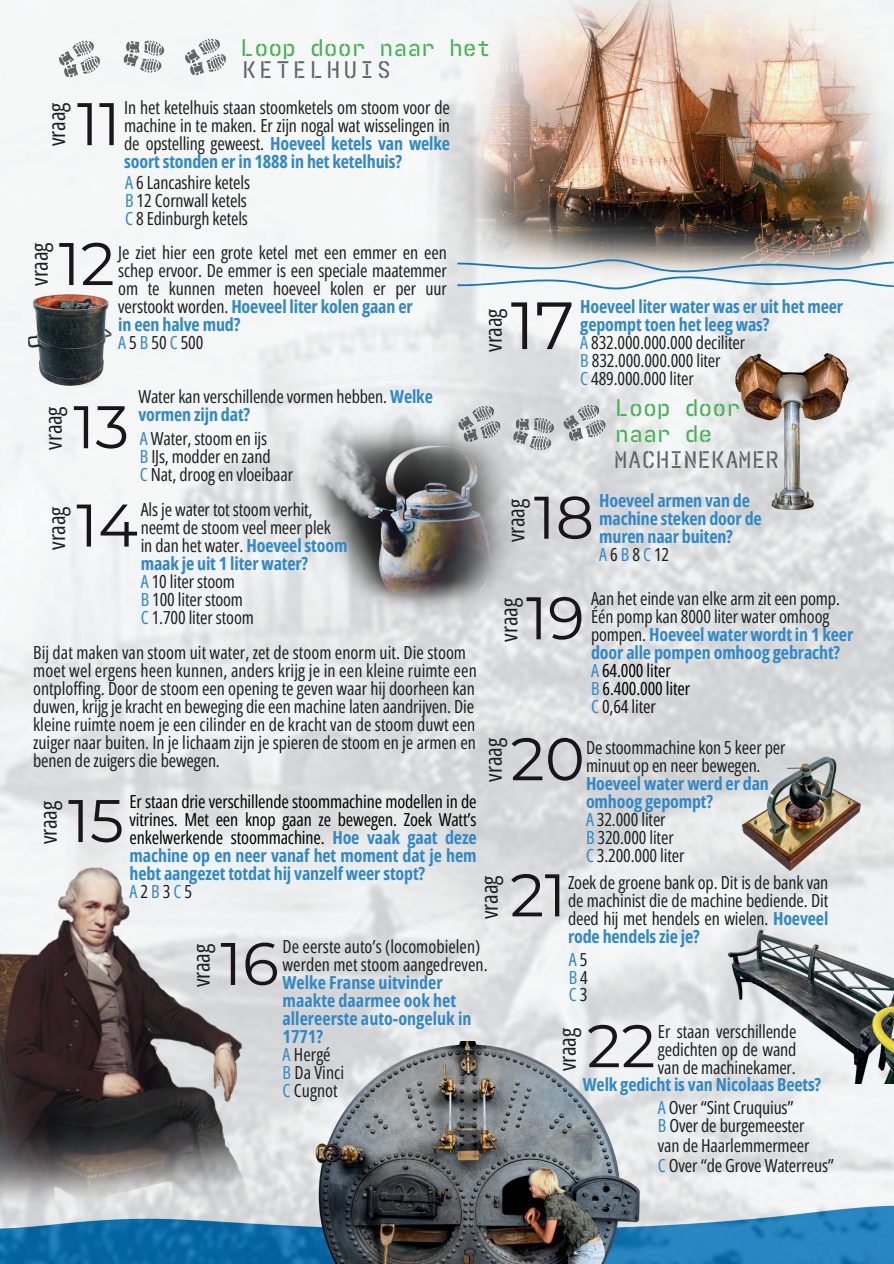
<style>
.page{position:relative;width:894px;height:1264px;background:#fff}
.page>*{position:absolute;margin:0;border:0;box-sizing:border-box;transform-origin:0 0}
.t1{font:66.6px "Montserrat";color:#19151b}
.t2{font:60px/98.2px "Montserrat";letter-spacing:.005em;color:#19151b}
.t3{font:26.25px/25.8px "Cruquius Regulair";color:#45b155}
.t4{font:26.25px "Cruquius Regulair";color:#626365}
.t5{font:26.25px "Cruquius Regulair";letter-spacing:.11em;color:#626365}
.t6{font:23.55px "Open Sans Condensed";letter-spacing:-.01em;color:#1e1e21}
.t7{font:18px/18px "Open Sans Condensed";letter-spacing:-.01em;color:#1e1e21}
.t8{font:18px/18px "Open Sans Condensed";letter-spacing:-.01em;color:#000}
.t9{font:700 18px/18px "Open Sans Condensed";letter-spacing:-.01em;color:#3188c7}
.t10{font:18px/17.4px "Open Sans Condensed";color:#3188c7;text-align:justify}
.s1{font-weight:700;color:#3188c7}
.s2{color:#3188c7}
.s3{color:#1e1e21}
.s4{font-weight:400}
.s5{font-weight:400;color:#1e1e21}
.s6{color:#000}
.s7{color:#19151b}
</style>
<div class="page">
<img style="left:0;top:0;width:893px;height:1263px">
<img style="left:451px;top:398px;width:161px;height:59px">
<img style="left:0;top:864px;width:254px;height:342px">
<img style="left:727px;top:926px;width:166px;height:157px">
<img style="left:28px;top:291px;width:87px;height:98px">
<img style="left:427px;top:0;width:466px;height:280px">
<img style="left:51px;top:34px;width:56px;height:51px">
<img style="left:116px;top:33px;width:55px;height:46px">
<img style="left:178px;top:31px;width:56px;height:51px">
<svg style="left:457px;top:259px;width:436px;height:30px"></svg>
<img style="left:246px;top:412px;width:270px;height:202px">
<img style="left:711px;top:744px;width:170px;height:130px">
<img style="left:728px;top:351px;width:123px;height:159px">
<img style="left:307px;top:1041px;width:338px;height:222px">
<h3 class="t3" style="left:240px;top:33px;width:251px">Loop door naar het</h3>
<h3 class="t5" style="left:242px;top:52px;width:150px">KETELHUIS</h3>
<p class="t7" style="left:124px;top:98px;width:327px;text-align:justify">In het ketelhuis staan stoomketels om stoom voor de machine in te maken. Er zijn nogal wat wisselingen in de opstelling geweest. <span class="s1">Hoeveel ketels van welke soort stonden er in 1888 in het ketelhuis?</span></p>
<p class="t7" style="left:125px;top:173px;width:127px"><span class="s2">A</span> 6 Lancashire ketels<br><span class="s2">B</span> 12 Cornwall ketels<br><span class="s2">C</span> 8 Edinburgh ketels</p>
<p class="t7" style="left:118px;top:243px;width:330px">Je ziet hier een grote ketel met een emmer en een schep ervoor. De emmer is een speciale maatemmer om te kunnen meten hoeveel kolen er per uur verstookt worden. <span class="s1">Hoeveel liter kolen gaan er<br>in een halve mud?<br></span><span class="s2">A</span> 5 <span class="s2">B</span> 50 <span class="s2">C</span> 500</p>
<p class="t7" style="left:138px;top:387px;width:296px">Water kan verschillende vormen hebben. <span class="s1">Welke vormen zijn dat?</span></p>
<p class="t7" style="left:140px;top:428px;width:155px"><span class="s2">A</span> Water, stoom en ijs<br><span class="s2">B</span> IJs, modder en zand<br><span class="s2">C</span> Nat, droog en vloeibaar</p>
<p class="t7" style="left:141px;top:500px;width:208px">Als je water tot stoom verhit, neemt de stoom veel meer plek<br>in dan het water. <span class="s1">Hoeveel stoom maak je uit 1 liter water?<br></span><span class="s2">A</span> 10 liter stoom<br><span class="s2">B</span> 100 liter stoom<br><span class="s2">C</span> 1.700 liter stoom</p>
<p class="t7" style="left:33px;top:643px;width:445px">Bij dat maken van stoom uit water, zet de stoom enorm uit. Die stoom moet wel ergens heen kunnen, anders krijg je in een kleine ruimte een ontploffing. Door de stoom een opening te geven waar hij doorheen kan duwen, krijg je kracht en beweging die een machine laten aandrijven. Die kleine ruimte noem je een cilinder en de kracht van de stoom duwt een zuiger naar buiten. In je lichaam zijn je spieren de stoom en je armen en benen de zuigers die bewegen.</p>
<p class="t8" style="left:130px;top:792px;width:348px">Er staan drie verschillende stoommachine modellen in de vitrines. Met een knop gaan ze bewegen. Zoek Watt’s enkelwerkende stoommachine. <span class="s1">Hoe vaak gaat deze machine op en neer vanaf het moment dat je hem hebt aangezet totdat hij vanzelf weer stopt?<br></span><span class="s2">A</span> <span class="s3">2</span> <span class="s2">B</span> <span class="s3">3</span> <span class="s2">C</span> <span class="s3">5</span></p>
<h2 class="t2" style="left:77px;top:73px;width:45px">11</h2>
<h3 class="t6" style="left:41px;top:146px;width:45px;rotate:-90deg">vraag</h3>
<h2 class="t2" style="left:59px;top:212px;width:58px">12</h2>
<h3 class="t6" style="left:23px;top:286px;width:45px;rotate:-90deg">vraag</h3>
<p class="t7" style="left:580px;top:297px;width:264px"><span class="s1">Hoeveel liter water was er uit het meer gepompt toen het leeg was?<br></span><span class="s2">A</span> 832.000.000.000 deciliter<br><span class="s2">B</span> 832.000.000.000 liter<br><span class="s2">C</span> 489.000.000 liter</p>
<h1 class="t1" style="left:510px;top:279px;width:65px">17</h1>
<h3 class="t6" style="left:477px;top:352px;width:45px;rotate:-90deg">vraag</h3>
<h3 class="t3" style="left:615px;top:393px;width:126px">Loop door naar de</h3>
<h3 class="t4" style="left:615px;top:442px;width:166px">MACHINEKAMER</h3>
<h2 class="t2" style="left:73px;top:375px;width:66px">13<br>14</h2>
<h3 class="t6" style="left:37px;top:449px;width:45px;rotate:-90deg">vraag</h3>
<p class="t9" style="left:599px;top:490px;width:164px">Hoeveel armen van de machine steken door de muren naar buiten?<br><span class="s4">A</span> <span class="s5">6</span> <span class="s4">B</span> <span class="s5">8</span> <span class="s4">C</span> <span class="s5">12</span></p>
<p class="t7" style="left:591px;top:588px;width:263px">Aan het einde van elke arm zit een pomp.<br>Één pomp kan 8000 liter water omhoog pompen. <span class="s1">Hoeveel water wordt in 1 keer door alle pompen omhoog gebracht?<br></span><span class="s2">A</span> <span class="s6">64.000 liter<br></span><span class="s2">B</span> <span class="s6">6.400.000 liter<br></span><span class="s2">C</span> <span class="s7">0,64 liter</span></p>
<p class="t7" style="left:586px;top:737px;width:201px">De stoommachine kon 5 keer per minuut op en neer bewegen.</p>
<p class="t7" style="left:586px;top:773px;width:184px"><span class="s1">Hoeveel water werd er dan omhoog gepompt?<br></span><span class="s2">A</span> 32.000 liter<br><span class="s2">B</span> 320.000 liter<br><span class="s2">C</span> 3.200.000 liter</p>
<p class="t7" style="left:568px;top:873px;width:262px;text-align:justify">Zoek de groene bank op. Dit is de bank van de machinist die de machine bediende. Dit deed hij met hendels en wielen. <span class="s1">Hoeveel rode hendels zie je?</span></p>
<p class="t10" style="left:568px;top:950px;width:21px">A <span class="s3">5<br></span>B <span class="s3">4<br></span>C <span class="s3">3</span></p>
<p class="t7" style="left:657px;top:1021px;width:140px;text-align:justify">Er staan verschillende gedichten op de wand van de machinekamer.</p>
<p class="t9" style="left:657px;top:1072px;width:165px;line-height:22.6px;text-indent:-75px">Welk gedicht is van Nicolaas Beets?<br><span class="s4">A</span> <span class="s5">Over “Sint Cruquius”</span></p>
<p class="t7" style="left:657px;top:1114px;width:177px;line-height:20.4px"><span class="s2">B</span> Over de burgemeester<br>van de Haarlemmermeer<br><span class="s2">C</span> Over “de Grove Waterreus”</p>
<h2 class="t2" style="left:533px;top:466px;width:62px">18</h2>
<h3 class="t6" style="left:499px;top:542px;width:45px;rotate:-90deg">vraag</h3>
<h3 class="t6" style="left:41px;top:549px;width:45px;rotate:-90deg">vraag</h3>
<h2 class="t2" style="left:526px;top:566px;width:60px">19</h2>
<h3 class="t6" style="left:492px;top:641px;width:45px;rotate:-90deg">vraag</h3>
<h2 class="t2" style="left:510px;top:707px;width:76px">20</h2>
<h3 class="t6" style="left:477px;top:781px;width:45px;rotate:-90deg">vraag</h3>
<h2 class="t2" style="left:68px;top:769px;width:57px">15</h2>
<h3 class="t6" style="left:32px;top:844px;width:45px;rotate:-90deg">vraag</h3>
<h2 class="t2" style="left:510px;top:843px;width:58px">21</h2>
<h3 class="t6" style="left:473px;top:919px;width:45px;rotate:-90deg">vraag</h3>
<p class="t7" style="left:282px;top:937px;width:206px">De eerste auto’s (locomobielen) werden met stoom aangedreven.</p>
<p class="t9" style="left:282px;top:973px;width:190px">Welke Franse uitvinder maakte daarmee ook het allereerste auto-ongeluk in<br>1771?<br><span class="s4">A</span> <span class="s5">Hergé<br></span><span class="s4">B</span> <span class="s5">Da Vinci<br></span><span class="s4">C</span> <span class="s5">Cugnot</span></p>
<h2 class="t2" style="left:220px;top:912px;width:60px">16</h2>
<h3 class="t6" style="left:185px;top:987px;width:45px;rotate:-90deg">vraag</h3>
<h2 class="t2" style="left:587px;top:994px;width:70px">22</h2>
<h3 class="t6" style="left:551px;top:1071px;width:45px;rotate:-90deg">vraag</h3>
</div>
